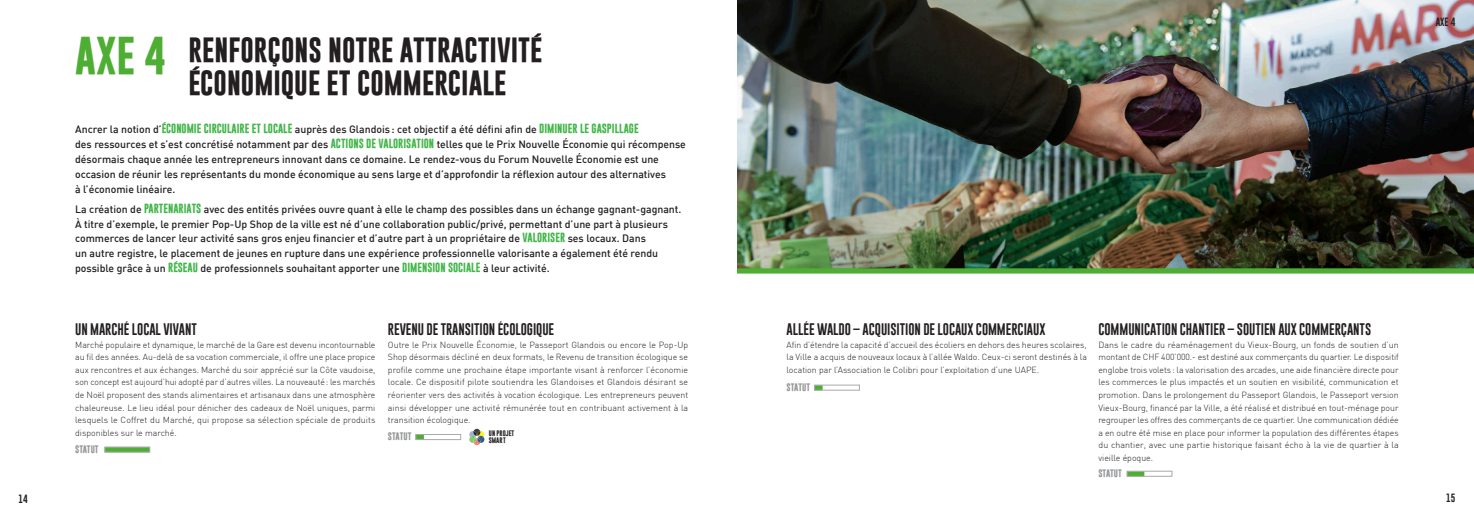
<style>
.page{position:relative;width:1474px;height:521px;background:#fff}
.page>*{position:absolute;margin:0;border:0;box-sizing:border-box;transform-origin:0 0}
.t1{font:700 38.5px "Gobold";color:#4eae33}
.t2{font:700 25.38px/33.2px "Gobold";color:#231f20}
.t3{font:12.25px "Gobold";letter-spacing:-.005em;color:#231f20}
.t4{font:500 10.5px/14.9px "DIN";color:#231f20}
.t5{font:300 8.75px/12.6px "DIN";color:#231f20;text-align:justify}
.t6{font:8.75px "Gobold";color:#231f20}
.t7{font:700 7.88px "Gobold";color:#939598}
.t8{font:700 5.86px/7px "Gobold";color:#231f20}
.s1{font-family:"Gobold";font-weight:700;font-size:9.62px;color:#42b649}
</style>
<div class="page">
<img style="left:737px;top:0;width:736px;height:268px">
<div style="left:737px;top:268px;width:736px;height:6px;background:#4eae33"></div>
<div style="left:105px;top:447px;width:45px;height:5px;background:#4eae33"></div>
<div style="left:105px;top:447px;width:45px;height:5px;border:1px solid #a8a9ad"></div>
<div style="left:415px;top:435px;width:9px;height:5px;background:#4eae33"></div>
<div style="left:415px;top:434px;width:46px;height:6px;border:1px solid #a8a9ad"></div>
<svg style="left:469px;top:429px;width:15px;height:16px"></svg>
<div style="left:814px;top:385px;width:8px;height:5px;background:#4eae33"></div>
<div style="left:814px;top:385px;width:45px;height:5px;border:1px solid #a8a9ad"></div>
<div style="left:1126px;top:471px;width:18px;height:5px;background:#4eae33"></div>
<div style="left:1126px;top:471px;width:46px;height:5px;border:1px solid #a8a9ad"></div>
<h2 class="t2" style="left:189px;top:35px;width:355px">RENFORÇONS NOTRE ATTRACTIVITÉ<br>ÉCONOMIQUE ET COMMERCIALE</h2>
<p class="t4" style="left:75px;top:122px;width:612px">Ancrer la notion d’<span class="s1">ÉCONOMIE CIRCULAIRE ET LOCALE</span> auprès des Glandois : cet objectif a été défini afin de <span class="s1">DIMINUER LE GASPILLAGE<br></span>des ressources et s’est concrétisé notamment par des <span class="s1">ACTIONS DE VALORISATION</span> telles que le Prix Nouvelle Économie qui récompense désormais chaque année les entrepreneurs innovant dans ce domaine. Le rendez-vous du Forum Nouvelle Économie est une occasion de réunir les représentants du monde économique au sens large et d’approfondir la réflexion autour des alternatives<br>à l’économie linéaire.</p>
<p class="t4" style="left:75px;top:201px;width:607px">La création de <span class="s1">PARTENARIATS</span> avec des entités privées ouvre quant à elle le champ des possibles dans un échange gagnant-gagnant.<br>À titre d’exemple, le premier Pop-Up Shop de la ville est né d’une collaboration public/privé, permettant d’une part à plusieurs commerces de lancer leur activité sans gros enjeu financier et d’autre part à un propriétaire de <span class="s1">VALORISER</span> ses locaux. Dans<br>un autre registre, le placement de jeunes en rupture dans une expérience professionnelle valorisante a également été rendu possible grâce à un <span class="s1">RÉSEAU</span> de professionnels souhaitant apporter une <span class="s1">DIMENSION SOCIALE</span> à leur activité.</p>
<h1 class="t1" style="left:75px;top:35px;width:92px">AXE 4</h1>
<h3 class="t3" style="left:75px;top:322px;width:123px">UN MARCHÉ LOCAL VIVANT</h3>
<p class="t5" style="left:75px;top:339px;width:302px">Marché populaire et dynamique, le marché de la Gare est devenu incontournable au fil des années. Au-delà de sa vocation commerciale, il offre une place propice aux rencontres et aux échanges. Marché du soir apprécié sur la Côte vaudoise, son concept est aujourd’hui adopté par d’autres villes. La nouveauté : les marchés de Noël proposent des stands alimentaires et artisanaux dans une atmosphère chaleureuse. Le lieu idéal pour dénicher des cadeaux de Noël uniques, parmi lesquels le Coffret du Marché, qui propose sa sélection spéciale de produits disponibles sur le marché.</p>
<p class="t7" style="left:75px;top:445px;width:25px">STATUT</p>
<h3 class="t3" style="left:388px;top:322px;width:168px">REVENU DE TRANSITION ÉCOLOGIQUE</h3>
<p class="t5" style="left:388px;top:339px;width:302px">Outre le Prix Nouvelle Économie, le Passeport Glandois ou encore le Pop-Up Shop désormais décliné en deux formats, le Revenu de transition écologique se profile comme une prochaine étape importante visant à renforcer l’économie locale. Ce dispositif pilote soutiendra les Glandoises et Glandois désirant se réorienter vers des activités à vocation écologique. Les entrepreneurs peuvent ainsi développer une activité rémunérée tout en contribuant activement à la transition écologique.</p>
<p class="t7" style="left:388px;top:432px;width:25px">STATUT</p>
<p class="t8" style="left:489px;top:430px;width:27px">UN PROJET<br>SMART</p>
<p class="t6" style="left:1435px;top:17px;width:21px">AXE 4</p>
<h3 class="t3" style="left:786px;top:322px;width:260px">ALLÉE WALDO – ACQUISITION DE LOCAUX COMMERCIAUX</h3>
<p class="t5" style="left:786px;top:338px;width:302px">Afin d’étendre la capacité d’accueil des écoliers en dehors des heures scolaires, la Ville a acquis de nouveaux locaux à l’allée Waldo. Ceux-ci seront destinés à la location par l’Association le Colibri pour l’exploitation d’une UAPE.</p>
<p class="t7" style="left:786px;top:383px;width:25px">STATUT</p>
<h3 class="t3" style="left:1098px;top:322px;width:274px">COMMUNICATION CHANTIER – SOUTIEN AUX COMMERÇANTS</h3>
<p class="t5" style="left:1098px;top:339px;width:302px">Dans le cadre du réaménagement du Vieux-Bourg, un fonds de soutien d’un montant de CHF 400’000.- est destiné aux commerçants du quartier. Le dispositif englobe trois volets : la valorisation des arcades, une aide financière directe pour les commerces le plus impactés et un soutien en visibilité, communication et promotion. Dans le prolongement du Passeport Glandois, le Passeport version Vieux-Bourg, financé par la Ville, a été réalisé et distribué en tout-ménage pour regrouper les offres des commerçants de ce quartier. Une communication dédiée a en outre été mise en place pour informer la population des différentes étapes du chantier, avec une partie historique faisant écho à la vie de quartier à la vieille époque.</p>
<p class="t7" style="left:1098px;top:469px;width:25px">STATUT</p>
<p class="t6" style="left:19px;top:493px;width:11px">14</p>
<p class="t6" style="left:1446px;top:493px;width:11px">15</p>
</div>
